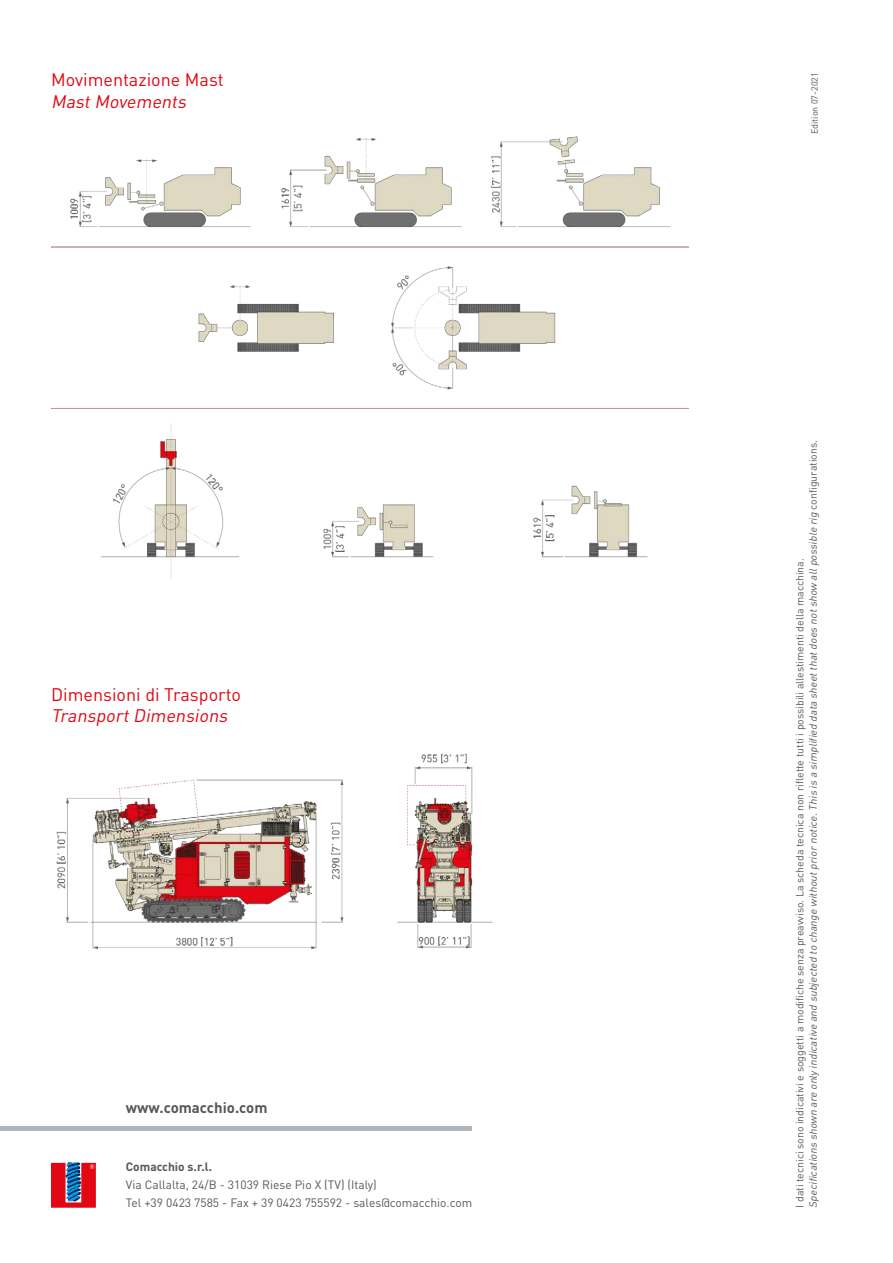
<style>
.page{position:relative;width:893px;height:1263px;background:#fff}
.page>*{position:absolute;margin:0;border:0;box-sizing:border-box;transform-origin:0 0}
.t1{font:18px "DIN Pro";color:#e30613}
.t2{font:italic 18px "DIN Pro";color:#e30613}
.t3{font:700 15px "DIN Pro";color:#575756}
.t4{font:12px/18px "DIN Pro";color:#575756}
.t5{font:700 12px "DIN Pro";color:#575756}
.t6{font:10.5px/13.5px "DIN Pro";color:#575756}
.t7{font:9px "DIN Pro";color:#575756}
.s1{font-style:italic}
</style>
<div class="page">
<img style="left:56px;top:753px;width:437px;height:196px">
<img style="left:51px;top:136px;width:638px;height:442px">
<svg style="left:51px;top:1163px;width:45px;height:45px;background:#b03148"></svg>
<hr style="left:0;top:1126px;width:471px;height:4px;background:#afb6bd">
<h1 class="t1" style="left:51px;top:67px;width:174px">Movimentazione Mast</h1>
<h1 class="t2" style="left:51px;top:89px;width:141px">MastMovements</h1>
<h1 class="t1" style="left:51px;top:682px;width:192px">Dimensioni di Trasporto</h1>
<h1 class="t2" style="left:51px;top:703px;width:182px">TransportDimensions</h1>
<h2 class="t3" style="left:126px;top:1094px;width:143px">www.comacchio.com</h2>
<p class="t5" style="left:126px;top:1156px;width:88px">Comacchio s.r.l.</p>
<p class="t4" style="left:126px;top:1174px;width:348px">Via Callalta, 24/B - 31039 Riese Pio X (TV) (Italy)<br>Tel +39 0423 7585 - Fax + 39 0423 755592 - sales@comacchio.com</p>
<p class="t7" style="left:808px;top:134px;width:63px;rotate:-90deg">Edition 07-2021</p>
<p class="t6" style="left:792px;top:1208px;width:769px;rotate:-90deg">I dati tecnici sono indicativi e soggetti a modifiche senza preavviso. La scheda tecnica non riflette tutti i possibili allestimenti della macchina.<br><span class="s1">Specifications shown are onlyindicative and subjected to change withoutpriornotice.This is a simplified data sheetthatdoes notshow allpossible rig</span> c o n f i g u ra t i o n s .</p>
</div>
